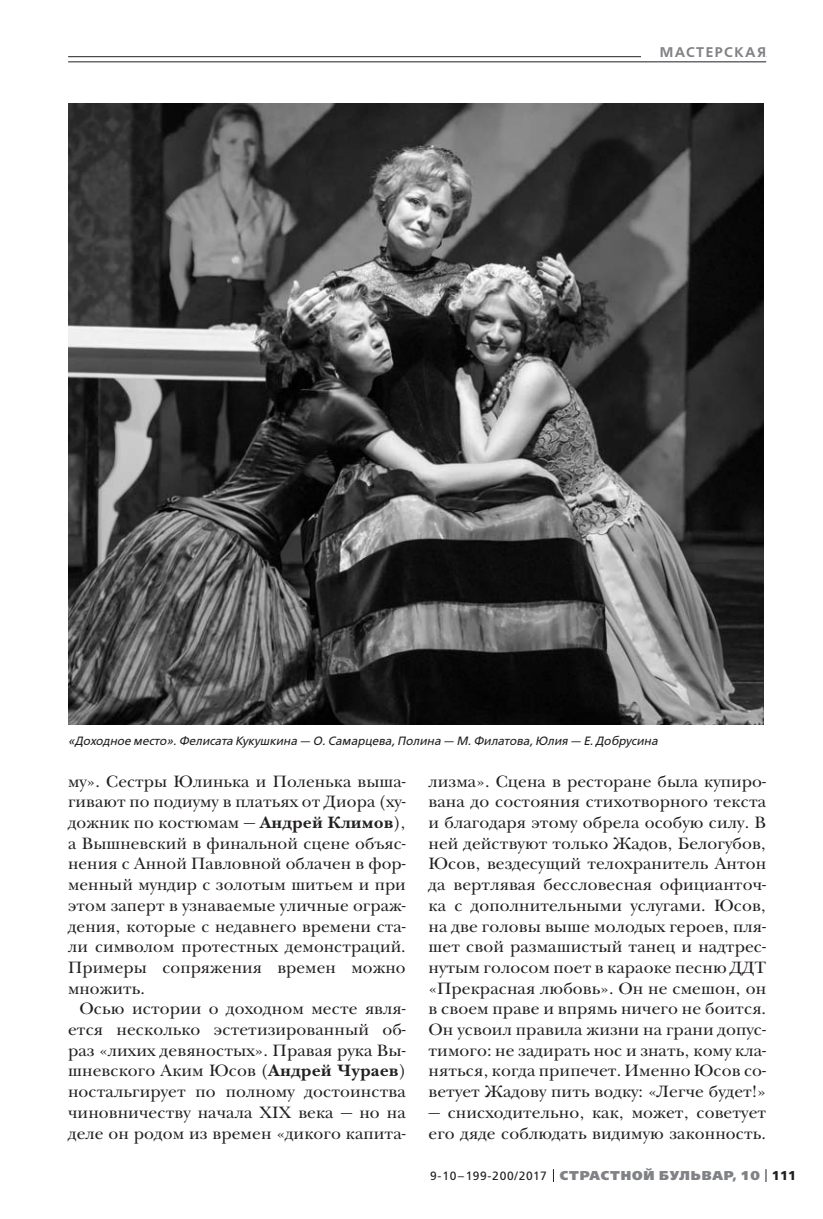
<style>
.page{position:relative;width:823px;height:1219px;background:#fff}
.page>*{position:absolute;margin:0;border:0;box-sizing:border-box;transform-origin:0 0}
.t1{font:17px/20.6px "New Baskerville ITC";letter-spacing:.005em;color:#231f20;text-align:justify}
.t2{font:600 14px "Free Set";letter-spacing:.11em;color:#808285}
.t3{font:800 12.8px "Free Set";letter-spacing:.07em;color:#808285}
.t4{font:italic 12px "Free Set";color:#231f20}
.s1{font-weight:700}
.s2{font-weight:400;font-size:12px;color:#231f20}
.s3{font-weight:700;color:#231f20}
</style>
<div class="page">
<svg style="left:765px;top:1169px;width:1px;height:13px"></svg>
<hr style="left:68px;top:56px;width:697px;height:1px;background:#231f20">
<div style="left:641px;top:41px;width:124px;height:21px;background:#fff"></div>
<hr style="left:68px;top:62px;width:697px;height:1px;background:#231f20">
<img style="left:68px;top:103px;width:695px;height:621px">
<p class="t2" style="left:659px;top:45px;width:108px">МАСТЕРСКАЯ</p>
<p class="t4" style="left:68px;top:735px;width:590px">«Доходное место». Фелисата Кукушкина — О. Самарцева, Полина — М. Филатова, Юлия — Е. Добрусина</p>
<p class="t1" style="left:68px;top:772px;width:339px">му». Сестры Юлинька и Поленька выша&shy;гивают по подиуму в платьях от Диора (ху&shy;дожник по костюмам — <span class="s1">Андрей Климов</span>), а Вышневский в финальной сцене объяс&shy;нения с Анной Павловной облачен в фор&shy;менный мундир с золотым шитьем и при этом заперт в узнаваемые уличные ограж&shy;дения, которые с недавнего времени ста&shy;ли символом протестных демонстраций.<br>Примеры сопряжения времен можно множить.</p>
<p class="t1" style="left:68px;top:1000px;width:339px;text-indent:11px">Осью истории о доходном месте явля&shy;ется несколько эстетизированный об&shy;раз «лихих девяностых». Правая рука Вы&shy;шневского Аким Юсов (<span class="s1">Андрей Чураев</span>) ностальгирует по полному достоинства чиновничеству начала XIX века — но на деле он родом из времен «дикого капита-</p>
<p class="t1" style="left:428px;top:772px;width:339px">лизма». Сцена в ресторане была купиро&shy;вана до состояния стихотворного текста и благодаря этому обрела особую силу. В ней действуют только Жадов, Белогубов, Юсов, вездесущий телохранитель Антон да вертлявая бессловесная официанточ&shy;ка с дополнительными услугами. Юсов, на две головы выше молодых героев, пля&shy;шет свой размашистый танец и надтрес&shy;нутым голосом поет в караоке песню ДДТ «Прекрасная любовь». Он не смешон, он в своем праве и впрямь ничего не боится.<br>Он усвоил правила жизни на грани допус&shy;тимого: не задирать нос и знать, кому кла&shy;няться, когда припечет. Именно Юсов со&shy;ветует Жадову пить водку: «Легче будет!»</p>
<p class="t1" style="left:428px;top:1104px;width:339px">— снисходительно, как, может, советует его дяде соблюдать видимую законность.</p>
<p class="t3" style="left:430px;top:1169px;width:367px"><span class="s2">9-10–199-200/2017</span> СТРАСТНОЙ БУЛЬВАР, 10 <span class="s3">111</span></p>
</div>
